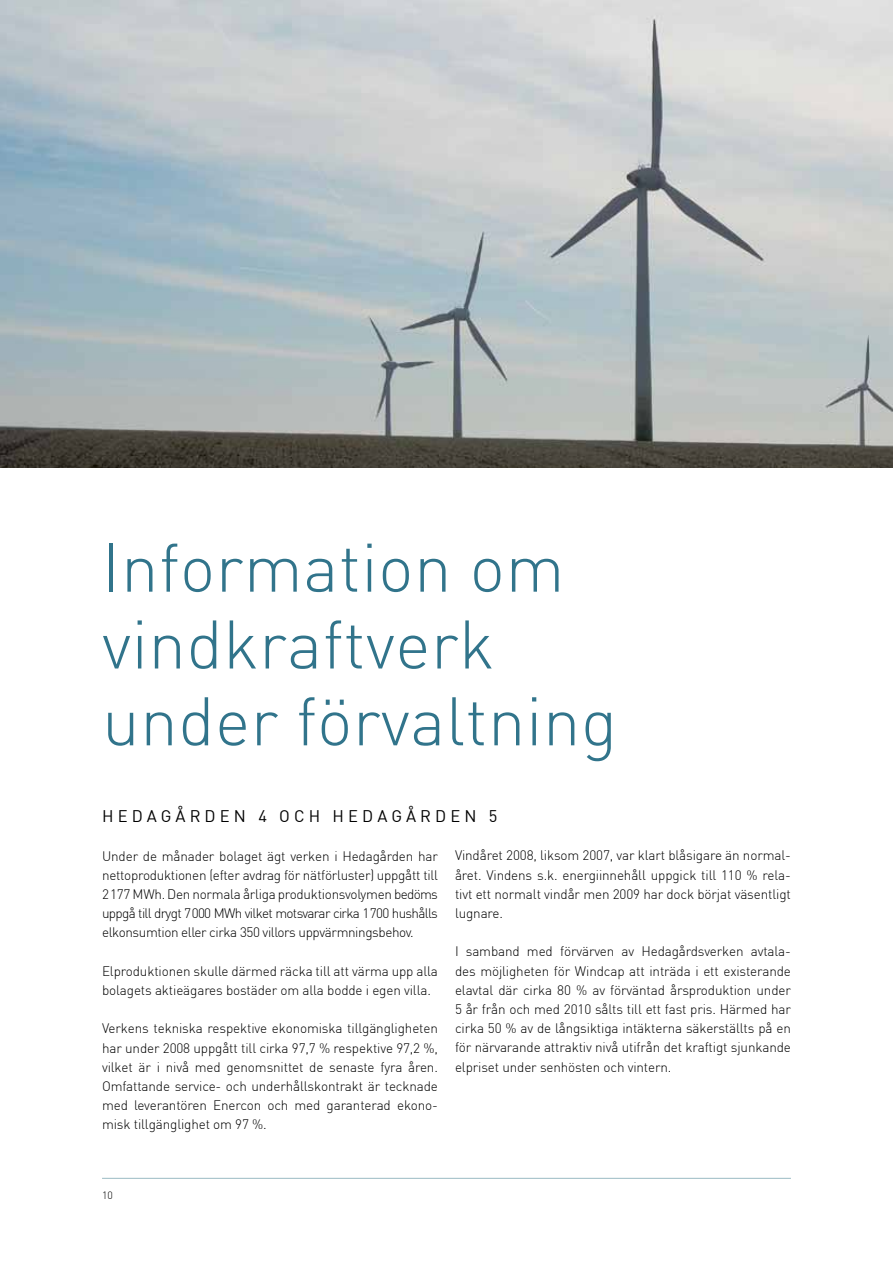
<style>
.page{position:relative;width:893px;height:1263px;background:#fff}
.page>*{position:absolute;margin:0;border:0;box-sizing:border-box;transform-origin:0 0}
.t1{font:300 67.5px/76.8px "DIN";letter-spacing:.005em;color:#31748b}
.t2{font:16.5px "DIN";color:#000}
.t3{font:300 13.5px/19.2px "DIN";letter-spacing:-.01em;color:#000;text-align:justify}
.t4{font:300 10.5px "DIN";color:#000}
</style>
<div class="page">
<hr style="left:102px;top:1178px;width:689px;height:1px;background:#9abbc3">
<img style="left:0;top:0;width:893px;height:468px">
<h1 class="t1" style="left:102px;top:528px;width:517px">Information om vindkraftverk under förvaltning</h1>
<p class="t2" style="left:102px;top:806px;width:15px">HEDAG</p>
<p class="t2" style="left:175px;top:806px;width:29px">ÅRDEN</p>
<p class="t2" style="left:258px;top:806px;width:35px">4 OCH</p>
<p class="t2" style="left:333px;top:806px;width:15px">HEDAG</p>
<p class="t2" style="left:406px;top:806px;width:29px">Å RDEN</p>
<p class="t2" style="left:489px;top:806px;width:10px">5</p>
<p class="t3" style="left:102px;top:846px;width:337px">Under de månader bolaget ägt verken i Hedagården har nettoproduktionen (efter avdrag för nätförluster) uppgått till 2177 MWh. Den normala årliga produktionsvolymen bedöms uppgå till drygt 7000 MWh vilket motsvarar cirka 1700 hushålls elkonsumtion eller cirka 350 villors uppvärmningsbehov.</p>
<p class="t3" style="left:102px;top:961px;width:337px">Elproduktionen skulle därmed räcka till att värma upp alla bolagets aktieägares bostäder om alla bodde i egen villa.</p>
<p class="t3" style="left:102px;top:1019px;width:337px">Verkens tekniska respektive ekonomiska tillgängligheten har under 2008 uppgått till cirka 97,7 % respektive 97,2 %, vilket är i nivå med genomsnittet de senaste fyra åren.<br>Omfattande service- och underhållskontrakt är tecknade med leverantören Enercon och med garanterad ekono&shy;misk tillgänglighet om 97 %.</p>
<p class="t3" style="left:455px;top:846px;width:337px;text-align:left">Vindåret 2008, liksom 2007, var klart blåsigare än normal&shy;året. Vindens s.k. energiinnehåll uppgick till 110 % rela&shy;tivt ett normalt vindår men 2009 har dock börjat väsentligt lugnare.</p>
<p class="t3" style="left:455px;top:942px;width:337px">I samband med förvärven av Hedagårdsverken avtala&shy;des möjligheten för Windcap att inträda i ett existerande elavtal där cirka 80 % av förväntad årsproduktion under 5 år från och med 2010 sålts till ett fast pris. Härmed har cirka 50 % av de långsiktiga intäkterna säkerställts på en för närvarande attraktiv nivå utifrån det kraftigt sjunkande elpriset under senhösten och vintern.</p>
<p class="t4" style="left:102px;top:1189px;width:12px">10</p>
</div>
